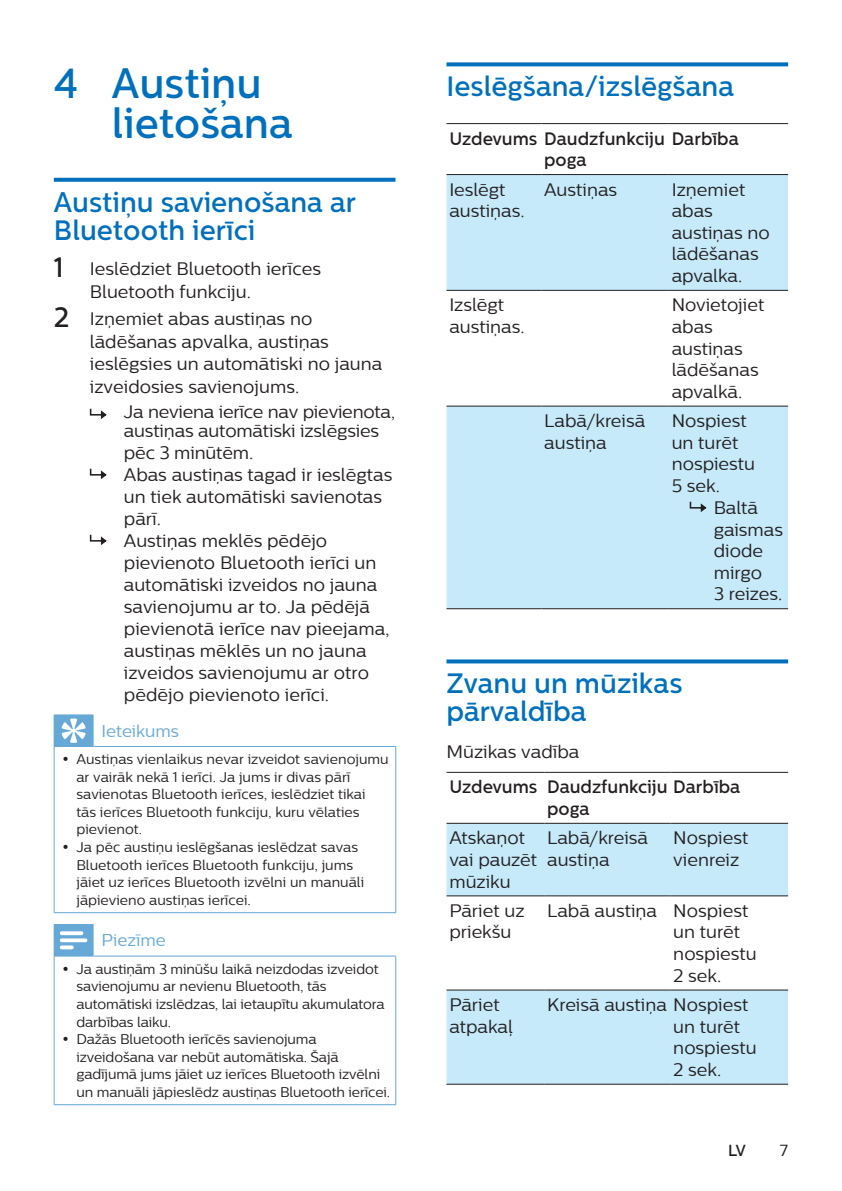
<style>
.page{position:relative;width:842px;height:1191px;background:#fff}
.page>*{position:absolute;margin:0;border:0;box-sizing:border-box;transform-origin:0 0}
.Tittle_1{font:500 42px/40px "Centrale Sans";color:#0070bd}
.Tittle_2{font:500 28px/28px "Centrale Sans";color:#0070bd}
.Figures{font:18px/21.6px "Centrale Sans";color:#231f20}
.t1{font:500 18px/21.6px "Centrale Sans";color:#231f20}
.t2{font:17px "Centrale Sans";color:#66a9d7}
.t3{font:500 16px "Centrale Sans";color:#231f20}
.t4{font:16px "Centrale Sans";color:#231f20}
.Note_Symbol{font:14px/17.6px "Centrale Sans";color:#231f20}
.s1{font-weight:500;font-size:28px}
</style>
<div class="page">
<svg style="left:54px;top:178px;width:341px;height:4px"></svg>
<svg style="left:90px;top:409px;width:17px;height:10px"></svg>
<svg style="left:90px;top:469px;width:17px;height:10px"></svg>
<svg style="left:90px;top:535px;width:17px;height:10px"></svg>
<div style="left:54px;top:715px;width:39px;height:31px;background:#66a9d7"></div>
<hr style="left:54px;top:714px;width:39px;height:1px;background:#66a9d7">
<hr style="left:93px;top:715px;width:1px;height:31px;background:#66a9d7">
<hr style="left:54px;top:746px;width:39px;height:1px;background:#66a9d7">
<hr style="left:54px;top:746px;width:1px;height:166px;background:#66a9d7">
<hr style="left:93px;top:746px;width:303px;height:1px;background:#66a9d7">
<hr style="left:395px;top:746px;width:1px;height:166px;background:#66a9d7">
<hr style="left:54px;top:912px;width:39px;height:1px;background:#66a9d7">
<hr style="left:93px;top:912px;width:303px;height:1px;background:#66a9d7">
<svg style="left:62px;top:718px;width:24px;height:25px"></svg>
<div style="left:54px;top:924px;width:39px;height:32px;background:#66a9d7"></div>
<hr style="left:93px;top:925px;width:1px;height:30px;background:#66a9d7">
<hr style="left:54px;top:956px;width:1px;height:148px;background:#66a9d7">
<hr style="left:93px;top:955px;width:303px;height:1px;background:#66a9d7">
<hr style="left:395px;top:956px;width:1px;height:148px;background:#66a9d7">
<hr style="left:54px;top:1104px;width:39px;height:1px;background:#66a9d7">
<hr style="left:93px;top:1104px;width:303px;height:1px;background:#66a9d7">
<svg style="left:60px;top:931px;width:27px;height:18px"></svg>
<svg style="left:446px;top:62px;width:342px;height:4px"></svg>
<svg style="left:446px;top:659px;width:342px;height:4px"></svg>
<div style="left:446px;top:175px;width:342px;height:115px;background:#c6eafa"></div>
<div style="left:446px;top:406px;width:342px;height:202px;background:#c6eafa"></div>
<hr style="left:446px;top:290px;width:95px;height:1px;background:#231f20">
<hr style="left:541px;top:290px;width:128px;height:1px;background:#231f20">
<hr style="left:669px;top:290px;width:119px;height:1px;background:#231f20">
<hr style="left:446px;top:123px;width:95px;height:1px;background:#231f20">
<hr style="left:541px;top:123px;width:128px;height:1px;background:#231f20">
<hr style="left:669px;top:123px;width:119px;height:1px;background:#231f20">
<hr style="left:446px;top:174px;width:95px;height:1px;background:#231f20">
<hr style="left:541px;top:174px;width:128px;height:1px;background:#231f20">
<hr style="left:669px;top:174px;width:119px;height:1px;background:#231f20">
<hr style="left:446px;top:608px;width:95px;height:1px;background:#231f20">
<hr style="left:541px;top:608px;width:128px;height:1px;background:#231f20">
<hr style="left:669px;top:608px;width:119px;height:1px;background:#231f20">
<hr style="left:446px;top:405px;width:95px;height:1px;background:#231f20">
<hr style="left:541px;top:405px;width:128px;height:1px;background:#231f20">
<hr style="left:669px;top:405px;width:119px;height:1px;background:#231f20">
<svg style="left:690px;top:502px;width:16px;height:10px"></svg>
<div style="left:446px;top:824px;width:342px;height:71px;background:#c6eafa"></div>
<div style="left:446px;top:990px;width:342px;height:93px;background:#c6eafa"></div>
<hr style="left:446px;top:895px;width:98px;height:1px;background:#231f20">
<hr style="left:544px;top:895px;width:126px;height:1px;background:#231f20">
<hr style="left:670px;top:895px;width:118px;height:1px;background:#231f20">
<hr style="left:446px;top:772px;width:98px;height:1px;background:#231f20">
<hr style="left:544px;top:772px;width:126px;height:1px;background:#231f20">
<hr style="left:670px;top:772px;width:118px;height:1px;background:#231f20">
<hr style="left:446px;top:823px;width:98px;height:1px;background:#231f20">
<hr style="left:544px;top:823px;width:126px;height:1px;background:#231f20">
<hr style="left:670px;top:823px;width:118px;height:1px;background:#231f20">
<hr style="left:446px;top:1083px;width:98px;height:1px;background:#231f20">
<hr style="left:544px;top:1083px;width:126px;height:1px;background:#231f20">
<hr style="left:670px;top:1083px;width:118px;height:1px;background:#231f20">
<hr style="left:446px;top:989px;width:98px;height:1px;background:#231f20">
<hr style="left:544px;top:989px;width:126px;height:1px;background:#231f20">
<hr style="left:670px;top:989px;width:118px;height:1px;background:#231f20">
<p class="Tittle_1" style="left:112px;top:63px;width:182px;text-indent:-58px">4 Austiņu lietošana</p>
<p class="Tittle_2" style="left:54px;top:188px;width:304px">Austiņu savienošana ar<br>Bluetooth ierīci</p>
<p class="Figures" style="left:90px;top:257px;width:233px;line-height:23px;text-indent:-36px"><span class="s1">1</span> Ieslēdziet Bluetooth ierīces<br>Bluetooth funkciju.</p>
<p class="Figures" style="left:90px;top:308px;width:294px;line-height:22.4px;text-indent:-36px"><span class="s1">2</span> Izņemiet abas austiņas no lādēšanas apvalka, austiņas ieslēgsies un automātiski no jauna izveidosies savienojums.</p>
<p class="Figures" style="left:124px;top:401px;width:273px;line-height:19px">Ja neviena ierīce nav pievienota, austiņas automātiski izslēgsies</p>
<p class="Figures" style="left:124px;top:441px;width:131px">pēc 3 minūtēm.</p>
<p class="Figures" style="left:124px;top:463px;width:270px">Abas austiņas tagad ir ieslēgtas un tiek automātiski savienotas pārī.</p>
<p class="Figures" style="left:124px;top:529px;width:267px">Austiņas meklēs pēdējo pievienoto Bluetooth ierīci un automātiski izveidos no jauna savienojumu ar to. Ja pēdējā pievienotā ierīce nav pieejama, austiņas mēklēs un no jauna izveidos savienojumu ar otro pēdējo pievienoto ierīci.</p>
<p class="t2" style="left:102px;top:720px;width:79px">Ieteikums</p>
<p class="Note_Symbol" style="left:76px;top:750px;width:314px">Austiņas vienlaikus nevar izveidot savienojumu ar vairāk nekā 1 ierīci. Ja jums ir divas pārī savienotas Bluetooth ierīces, ieslēdziet tikai tās ierīces Bluetooth funkciju, kuru vēlaties pievienot.</p>
<p class="Note_Symbol" style="left:76px;top:838px;width:289px">Ja pēc austiņu ieslēgšanas ieslēdzat savas Bluetooth ierīces Bluetooth funkciju, jums jāiet uz ierīces Bluetooth izvēlni un manuāli jāpievieno austiņas ierīcei.</p>
<p class="t2" style="left:102px;top:930px;width:66px">Piezīme</p>
<p class="Note_Symbol" style="left:76px;top:959px;width:310px">Ja austiņām 3 minūšu laikā neizdodas izveidot savienojumu ar nevienu Bluetooth, tās automātiski izslēdzas, lai ietaupītu akumulatora darbības laiku.</p>
<p class="Note_Symbol" style="left:76px;top:1030px;width:315px">Dažās Bluetooth ierīcēs savienojuma izveidošana var nebūt automātiska. Šajā gadījumā jums jāiet uz ierīces Bluetooth izvēlni un manuāli jāpieslēdz austiņas Bluetooth ierīcei.</p>
<p class="Tittle_2" style="left:446px;top:72px;width:289px">Ieslēgšana/izslēgšana</p>
<p class="t1" style="left:449px;top:127px;width:291px">Uzdevums Daudzfunkciju Darbība</p>
<p class="t1" style="left:544px;top:149px;width:44px">poga</p>
<p class="Figures" style="left:449px;top:178px;width:77px">Ieslēgt austiņas.</p>
<p class="Figures" style="left:544px;top:178px;width:74px">Austiņas</p>
<p class="Figures" style="left:672px;top:178px;width:100px">Izņemiet abas austiņas no lādēšanas apvalka.</p>
<p class="Figures" style="left:449px;top:294px;width:77px">Izslēgt austiņas.</p>
<p class="Figures" style="left:672px;top:294px;width:94px">Novietojiet abas austiņas lādēšanas apvalkā.</p>
<p class="Figures" style="left:544px;top:410px;width:102px">Labā/kreisā austiņa</p>
<p class="Figures" style="left:672px;top:410px;width:85px">Nospiest un turēt nospiestu<br>5 sek.</p>
<p class="Figures" style="left:714px;top:496px;width:71px">Baltā gaismas diode mirgo<br>3 reizes.</p>
<p class="Tittle_2" style="left:446px;top:669px;width:238px">Zvanu un mūzikas pārvaldība</p>
<p class="Figures" style="left:446px;top:740px;width:134px">Mūzikas vadība</p>
<p class="t1" style="left:449px;top:776px;width:90px">Uzdevums</p>
<p class="t1" style="left:547px;top:776px;width:195px">Daudzfunkciju Darbība poga</p>
<p class="Figures" style="left:449px;top:827px;width:89px">Atskaņot vai pauzēt mūziku</p>
<p class="Figures" style="left:547px;top:827px;width:102px">Labā/kreisā austiņa</p>
<p class="Figures" style="left:673px;top:827px;width:77px">Nospiest vienreiz</p>
<p class="Figures" style="left:449px;top:899px;width:77px">Pāriet uz priekšu</p>
<p class="Figures" style="left:547px;top:899px;width:111px">Labā austiņa</p>
<p class="Figures" style="left:673px;top:899px;width:85px">Nospiest un turēt nospiestu<br>2 sek.</p>
<p class="Figures" style="left:449px;top:993px;width:65px">Pāriet atpakaļ</p>
<p class="Figures" style="left:547px;top:993px;width:203px">Kreisā austiņa Nospiest</p>
<p class="Figures" style="left:673px;top:1015px;width:85px">un turēt nospiestu<br>2 sek.</p>
<p class="t3" style="left:728px;top:1141px;width:19px">LV</p>
<p class="t4" style="left:780px;top:1140px;width:10px">7</p>
</div>
